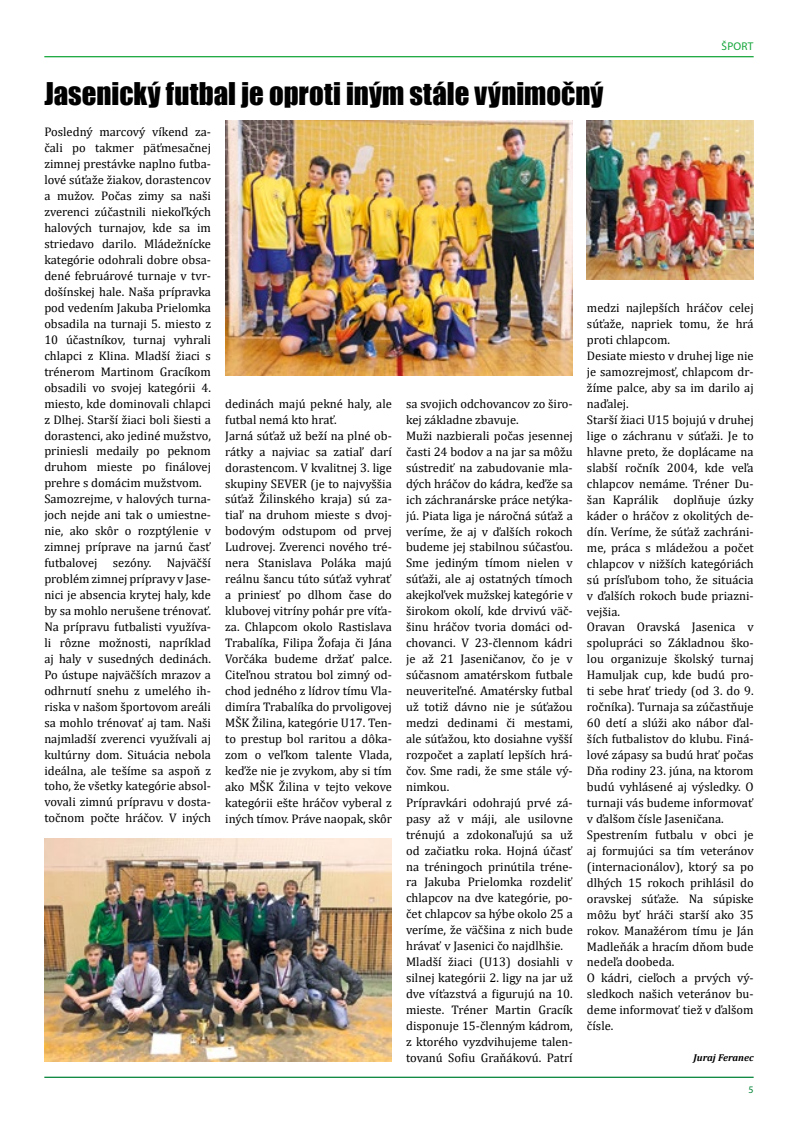
<style>
.page{position:relative;width:798px;height:1134px;background:#fff}
.page>*{position:absolute;margin:0;border:0;box-sizing:border-box;transform-origin:0 0}
.t1{font:28.75px "Impact";color:#000}
.t2{font:12.5px/16px "Cambria";color:#000}
.t3{font:11.25px "Myriad Pro";letter-spacing:.02em;color:#13a538}
.t4{font:italic 700 10px "Cambria";color:#000}
.t5{font:10px "Myriad Pro";color:#008237}
</style>
<div class="page">
<hr style="left:44px;top:56px;width:709px;height:1px;background:#13a538">
<hr style="left:44px;top:1077px;width:709px;height:1px;background:#008237">
<img style="left:44px;top:838px;width:348px;height:223px">
<img style="left:225px;top:120px;width:347px;height:256px">
<img style="left:586px;top:120px;width:167px;height:160px">
<p class="t3" style="left:721px;top:40px;width:33px">ŠPORT</p>
<h1 class="t1" style="left:44px;top:71px;width:560px">Jasenický futbal je oproti iným stále výnimočný</h1>
<p class="t2" style="left:44px;top:124px;width:168px">Posledný marcový víkend za&shy;čali po takmer päťmesačnej zimnej prestávke naplno futba&shy;lové súťaže žiakov, dorastencov a mužov. Počas zimy sa naši zverenci zúčastnili niekoľkých halových turnajov, kde sa im striedavo darilo. Mládežnícke kategórie odohrali dobre obsa&shy;dené februárové turnaje v tvr&shy;došínskej hale. Naša prípravka pod vedením Jakuba Prielomka obsadila na turnaji 5. miesto z<br>10 účastníkov, turnaj vyhrali chlapci z Klina. Mladší žiaci s trénerom Martinom Gracíkom obsadili vo svojej kategórii 4. miesto, kde dominovali chlapci z Dlhej. Starší žiaci boli šiesti a dorastenci, ako jediné mužstvo, priniesli medaily po peknom druhom mieste po finálovej prehre s domácim mužstvom.<br>Samozrejme, v halových turna&shy;joch nejde ani tak o umiestne&shy;nie, ako skôr o rozptýlenie v zimnej príprave na jarnú časť futbalovej sezóny. Najväčší problém zimnej prípravy v Jase&shy;nici je absencia krytej haly, kde by sa mohlo nerušene trénovať.<br>Na prípravu futbalisti využíva&shy;li rôzne možnosti, napríklad aj haly v susedných dedinách.<br>Po ústupe najväčších mrazov a odhrnutí snehu z umelého ih&shy;riska v našom športovom areáli sa mohlo trénovať aj tam. Naši najmladší zverenci využívali aj kultúrny dom. Situácia nebola ideálna, ale tešíme sa aspoň z toho, že všetky kategórie absol&shy;vovali zimnú prípravu v dosta&shy;točnom počte hráčov. V iných</p>
<p class="t2" style="left:586px;top:300px;width:168px">medzi najlepších hráčov celej súťaže, napriek tomu, že hrá proti chlapcom.<br>Desiate miesto v druhej lige nie je samozrejmosť, chlapcom dr&shy;žíme palce, aby sa im darilo aj naďalej.<br>Starší žiaci U15 bojujú v druhej lige o záchranu v súťaži. Je to hlavne preto, že doplácame na slabší ročník 2004, kde veľa chlapcov nemáme. Tréner Du&shy;šan Kaprálik doplňuje úzky káder o hráčov z okolitých de&shy;dín. Veríme, že súťaž zachráni&shy;me, práca s mládežou a počet chlapcov v nižších kategóriách sú prísľubom toho, že situácia v ďalších rokoch bude priazni&shy;vejšia.<br>Oravan Oravská Jasenica v spolupráci so Základnou ško&shy;lou organizuje školský turnaj<br>Hamuljak cup, kde budú pro&shy;ti sebe hrať triedy (od 3. do 9. ročníka). Turnaja sa zúčastňuje<br>60 detí a slúži ako nábor ďal&shy;ších futbalistov do klubu. Finá&shy;lové zápasy sa budú hrať počas<br>Dňa rodiny 23. júna, na ktorom budú vyhlásené aj výsledky. O turnaji vás budeme informovať v ďalšom čísle Jaseničana.<br>Spestrením futbalu v obci je aj formujúci sa tím veteránov (internacionálov), ktorý sa po dlhých 15 rokoch prihlásil do oravskej súťaže. Na súpiske môžu byť hráči starší ako 35 rokov. Manažérom tímu je Ján<br>Madleňák a hracím dňom bude nedeľa doobeda.<br>O kádri, cieľoch a prvých vý&shy;sledkoch našich veteránov bu&shy;deme informovať tiež v ďalšom čísle.</p>
<p class="t4" style="left:693px;top:1051px;width:62px">Juraj Feranec</p>
<p class="t2" style="left:225px;top:395px;width:168px">dedinách majú pekné haly, ale futbal nemá kto hrať.<br>Jarná súťaž už beží na plné ob&shy;rátky a najviac sa zatiaľ darí dorastencom. V kvalitnej 3. lige skupiny SEVER (je to najvyššia súťaž Žilinského kraja) sú za&shy;tiaľ na druhom mieste s dvoj&shy;bodovým odstupom od prvej<br>Ludrovej. Zverenci nového tré&shy;nera Stanislava Poláka majú reálnu šancu túto súťaž vyhrať a priniesť po dlhom čase do klubovej vitríny pohár pre víťa&shy;za. Chlapcom okolo Rastislava<br>Trabalíka, Filipa Žofaja či Jána<br>Vorčáka budeme držať palce.<br>Citeľnou stratou bol zimný od&shy;chod jedného z lídrov tímu Vla&shy;dimíra Trabalíka do prvoligovej<br>MŠK Žilina, kategórie U17. Ten&shy;to prestup bol raritou a dôka&shy;zom o veľkom talente Vlada, keďže nie je zvykom, aby si tím ako MŠK Žilina v tejto vekove kategórii ešte hráčov vyberal z iných tímov. Práve naopak, skôr</p>
<p class="t2" style="left:406px;top:396px;width:168px">sa svojich odchovancov zo širo&shy;kej základne zbavuje.<br>Muži nazbierali počas jesennej časti 24 bodov a na jar sa môžu sústrediť na zabudovanie mla&shy;dých hráčov do kádra, keďže sa ich záchranárske práce netýka&shy;jú. Piata liga je náročná súťaž a veríme, že aj v ďalších rokoch budeme jej stabilnou súčasťou.<br>Sme jediným tímom nielen v súťaži, ale aj ostatných tímoch akejkoľvek mužskej kategórie v širokom okolí, kde drvivú väč&shy;šinu hráčov tvoria domáci od&shy;chovanci. V 23-člennom kádri je až 21 Jaseničanov, čo je v súčasnom amatérskom futbale neuveriteľné. Amatérsky futbal už totiž dávno nie je súťažou medzi dedinami či mestami, ale súťažou, kto dosiahne vyšší rozpočet a zaplatí lepších hrá&shy;čov. Sme radi, že sme stále vý&shy;nimkou.<br>Prípravkári odohrajú prvé zá&shy;pasy až v máji, ale usilovne trénujú a zdokonaľujú sa už od začiatku roka. Hojná účasť na tréningoch prinútila tréne&shy;ra Jakuba Prielomka rozdeliť chlapcov na dve kategórie, po&shy;čet chlapcov sa hýbe okolo 25 a veríme, že väčšina z nich bude hrávať v Jasenici čo najdlhšie.<br>Mladší žiaci (U13) dosiahli v silnej kategórii 2. ligy na jar už dve víťazstvá a figurujú na 10. mieste. Tréner Martin Gracík disponuje 15-členným kádrom, z ktorého vyzdvihujeme talen&shy;tovanú Sofiu Graňákovú. Patrí</p>
<p class="t5" style="left:748px;top:1084px;width:7px">5</p>
</div>
